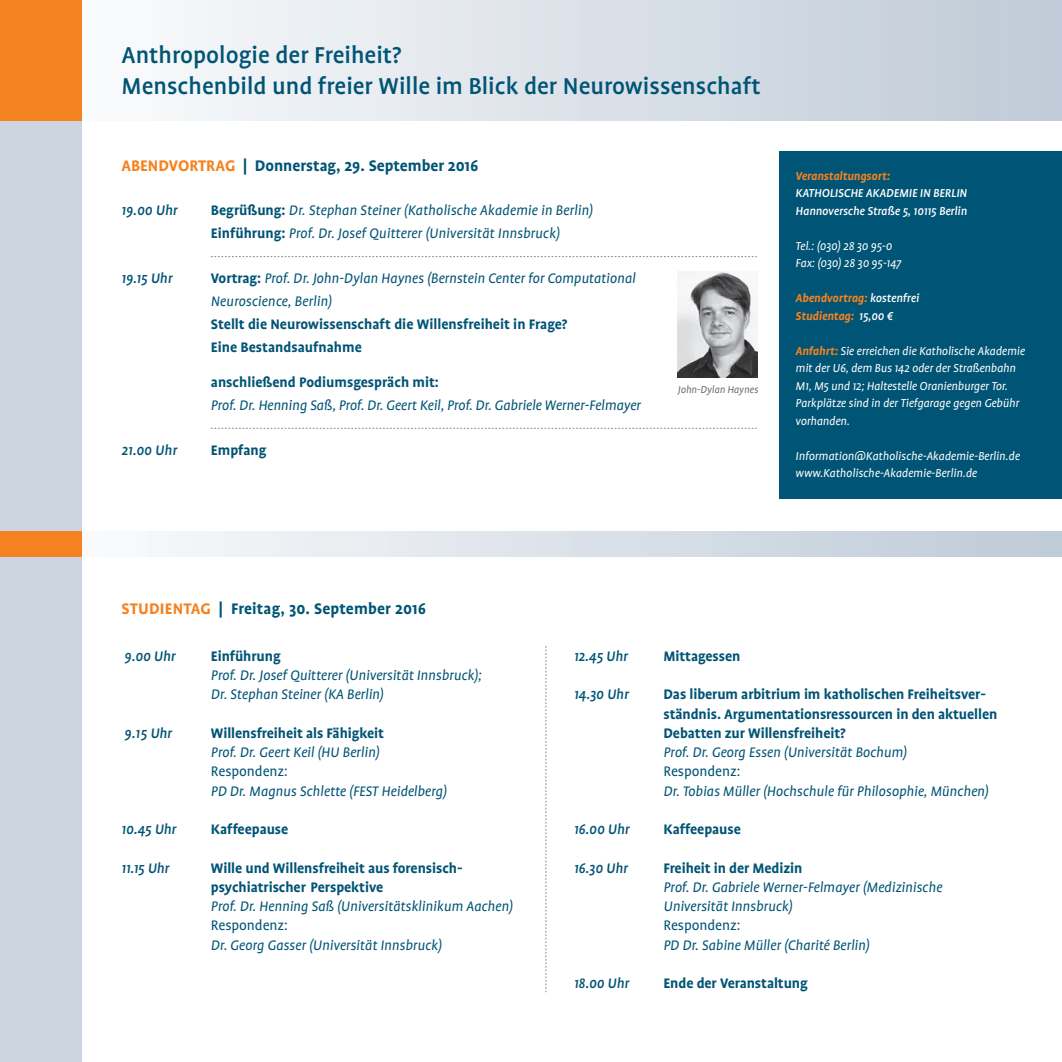
<style>
.page{position:relative;width:1062px;height:1062px;background:#fff}
.page>*{position:absolute;margin:0;border:0;box-sizing:border-box;transform-origin:0 0}
.t1{font:500 26.25px/31.5px "Profile";color:#005475}
.t2{font:700 17.5px "Profile";color:#005475}
.t3{font:italic 15.75px/22.8px "Profile";letter-spacing:-.005em;color:#005475}
.t4{font:700 15.75px/19.2px "Profile";letter-spacing:-.005em;color:#005475}
.t5{font:italic 500 15.75px "Profile";letter-spacing:-.005em;color:#005475}
.t6{font:15.75px "Profile";letter-spacing:-.005em;color:#005475}
.t7{font:italic 13.12px/17.5px "Profile";letter-spacing:-.01em;color:#fff}
.t8{font:italic 700 13.12px/17.5px "Profile";letter-spacing:-.005em;color:#f58220}
.t9{font:italic 500 13.12px/17.5px "Profile";letter-spacing:-.005em;color:#fff}
.t10{font:italic 11.38px "Profile";letter-spacing:-.005em;color:#6c6d70}
.s1{color:#f58220}
.s2{font-weight:700;font-style:normal}
.s3{font-weight:500;color:#fff}
.s4{font-weight:700;color:#f58220}
</style>
<div class="page">
<div style="left:10px;top:0;width:1052px;height:121px;background:linear-gradient(to right,#feffff,#bfcad7)"></div>
<div style="left:0;top:531px;width:1062px;height:25px;background:linear-gradient(to right,#fefefe,#bfcad7)"></div>
<div style="left:779px;top:151px;width:283px;height:348px;background:#005475"></div>
<div style="left:0;top:0;width:82px;height:1062px;background:#cdd6e0"></div>
<div style="left:0;top:0;width:82px;height:121px;background:#f58220"></div>
<div style="left:0;top:531px;width:82px;height:25px;background:#f58220"></div>
<svg style="left:211px;top:256px;width:545px;height:1px"></svg>
<svg style="left:211px;top:428px;width:545px;height:1px"></svg>
<svg style="left:545px;top:646px;width:1px;height:346px"></svg>
<img style="left:678px;top:272px;width:79px;height:106px">
<h1 class="t1" style="left:122px;top:39px;width:641px">Anthropologie der Freiheit?<br>Menschenbild und freier Wille im Blick der Neurowissenschaft</h1>
<p class="t2" style="left:122px;top:156px;width:358px"><span class="s1">ABENDVORTRAG</span> | Donnerstag, 29. September 2016</p>
<p class="t5" style="left:122px;top:201px;width:58px">19.00 Uhr</p>
<p class="t3" style="left:211px;top:199px;width:383px"><span class="s2">Begrüßung:</span> Dr. Stephan Steiner (Katholische Akademie in Berlin)<br><span class="s2">Einführung:</span> Prof. Dr. Josef Quitterer (Universität Innsbruck)</p>
<p class="t5" style="left:122px;top:270px;width:52px">19.15 Uhr</p>
<p class="t3" style="left:211px;top:267px;width:426px"><span class="s2">Vortrag:</span> Prof. Dr. John-Dylan Haynes (Bernstein Center for Computational<br>Neuroscience, Berlin)</p>
<p class="t4" style="left:211px;top:312px;width:358px;line-height:22.8px">Stellt die Neurowissenschaft die Willensfreiheit in Frage?<br>Eine Bestandsaufnahme</p>
<p class="t4" style="left:211px;top:372px;width:230px">anschließend Podiumsgespräch mit:</p>
<p class="t3" style="left:211px;top:393px;width:431px">Prof. Dr. Henning Saß, Prof. Dr. Geert Keil, Prof. Dr. Gabriele Werner-Felmayer</p>
<p class="t5" style="left:122px;top:441px;width:57px">21.00 Uhr</p>
<p class="t4" style="left:211px;top:440px;width:57px">Empfang</p>
<p class="t10" style="left:678px;top:382px;width:82px">John-Dylan Haynes</p>
<p class="t8" style="left:795px;top:167px;width:96px">Veranstaltungsort:</p>
<p class="t9" style="left:795px;top:184px;width:173px">KATHOLISCHE AKADEMIE IN BERLIN<br>Hannoversche Straße 5, 10115 Berlin</p>
<p class="t7" style="left:795px;top:237px;width:107px">Tel.: (030) 28 30 95-0<br>Fax: (030) 28 30 95-147</p>
<p class="t8" style="left:795px;top:289px;width:125px">Abendvortrag: <span class="s3">kostenfrei<br></span>Studientag: <span class="s3">15,00 €</span></p>
<p class="t7" style="left:795px;top:342px;width:231px"><span class="s4">Anfahrt:</span> Sie erreichen die Katholische Akademie mit der U6, dem Bus 142 oder der Straßenbahn M1, M5 und 12; Haltestelle Oranienburger Tor.<br>Parkplätze sind in der Tiefgarage gegen Gebühr vorhanden.</p>
<p class="t7" style="left:795px;top:447px;width:226px">Information@Katholische-Akademie-Berlin.de www.Katholische-Akademie-Berlin.de</p>
<p class="t2" style="left:122px;top:599px;width:306px"><span class="s1">STUDIENTAG</span> | Freitag, 30. September 2016</p>
<p class="t5" style="left:125px;top:647px;width:52px">9.00 Uhr</p>
<p class="t4" style="left:211px;top:646px;width:71px">Einführung</p>
<p class="t3" style="left:211px;top:665px;width:272px;line-height:19.2px">Prof. Dr. Josef Quitterer (Universität Innsbruck);<br>Dr. Stephan Steiner (KA Berlin)</p>
<p class="t5" style="left:125px;top:724px;width:49px">9.15 Uhr</p>
<p class="t4" style="left:211px;top:723px;width:175px">Willensfreiheit als Fähigkeit</p>
<p class="t3" style="left:211px;top:740px;width:170px">Prof. Dr. Geert Keil (HU Berlin)</p>
<p class="t6" style="left:211px;top:762px;width:78px">Respondenz:</p>
<p class="t3" style="left:211px;top:779px;width:237px">PD Dr. Magnus Schlette (FEST Heidelberg)</p>
<p class="t5" style="left:122px;top:820px;width:56px">10.45 Uhr</p>
<p class="t4" style="left:211px;top:819px;width:79px">Kaffeepause</p>
<p class="t5" style="left:122px;top:859px;width:49px">11.15 Uhr</p>
<p class="t4" style="left:211px;top:858px;width:253px">Wille und Willensfreiheit aus forensisch&shy;psychiatrischer Perspektive</p>
<p class="t3" style="left:211px;top:894px;width:303px">Prof. Dr. Henning Saß (Universitätsklinikum Aachen)</p>
<p class="t6" style="left:211px;top:916px;width:78px">Respondenz:</p>
<p class="t3" style="left:211px;top:933px;width:233px">Dr. Georg Gasser (Universität Innsbruck)</p>
<p class="t5" style="left:574px;top:647px;width:55px">12.45 Uhr</p>
<p class="t4" style="left:663px;top:646px;width:78px">Mittagessen</p>
<p class="t5" style="left:574px;top:685px;width:56px">14.30 Uhr</p>
<p class="t4" style="left:663px;top:684px;width:335px">Das liberum arbitrium im katholischen Freiheitsver&shy;ständnis. Argumentationsressourcen in den aktuellen<br>Debatten zur Willensfreiheit?</p>
<p class="t3" style="left:663px;top:740px;width:245px">Prof. Dr. Georg Essen (Universität Bochum)</p>
<p class="t6" style="left:663px;top:762px;width:78px">Respondenz:</p>
<p class="t3" style="left:663px;top:779px;width:327px">Dr. Tobias Müller (Hochschule für Philosophie, München)</p>
<p class="t5" style="left:574px;top:820px;width:57px">16.00 Uhr</p>
<p class="t4" style="left:663px;top:819px;width:79px">Kaffeepause</p>
<p class="t5" style="left:574px;top:859px;width:55px">16.30 Uhr</p>
<p class="t4" style="left:663px;top:858px;width:140px">Freiheit in der Medizin</p>
<p class="t3" style="left:663px;top:877px;width:280px;line-height:19.2px">Prof. Dr. Gabriele Werner-Felmayer (Medizinische<br>Universität Innsbruck)</p>
<p class="t6" style="left:663px;top:916px;width:78px">Respondenz:</p>
<p class="t3" style="left:663px;top:933px;width:208px">PD Dr. Sabine Müller (Charité Berlin)</p>
<p class="t5" style="left:574px;top:974px;width:57px">18.00 Uhr</p>
<p class="t4" style="left:663px;top:973px;width:146px">Ende der Veranstaltung</p>
</div>
